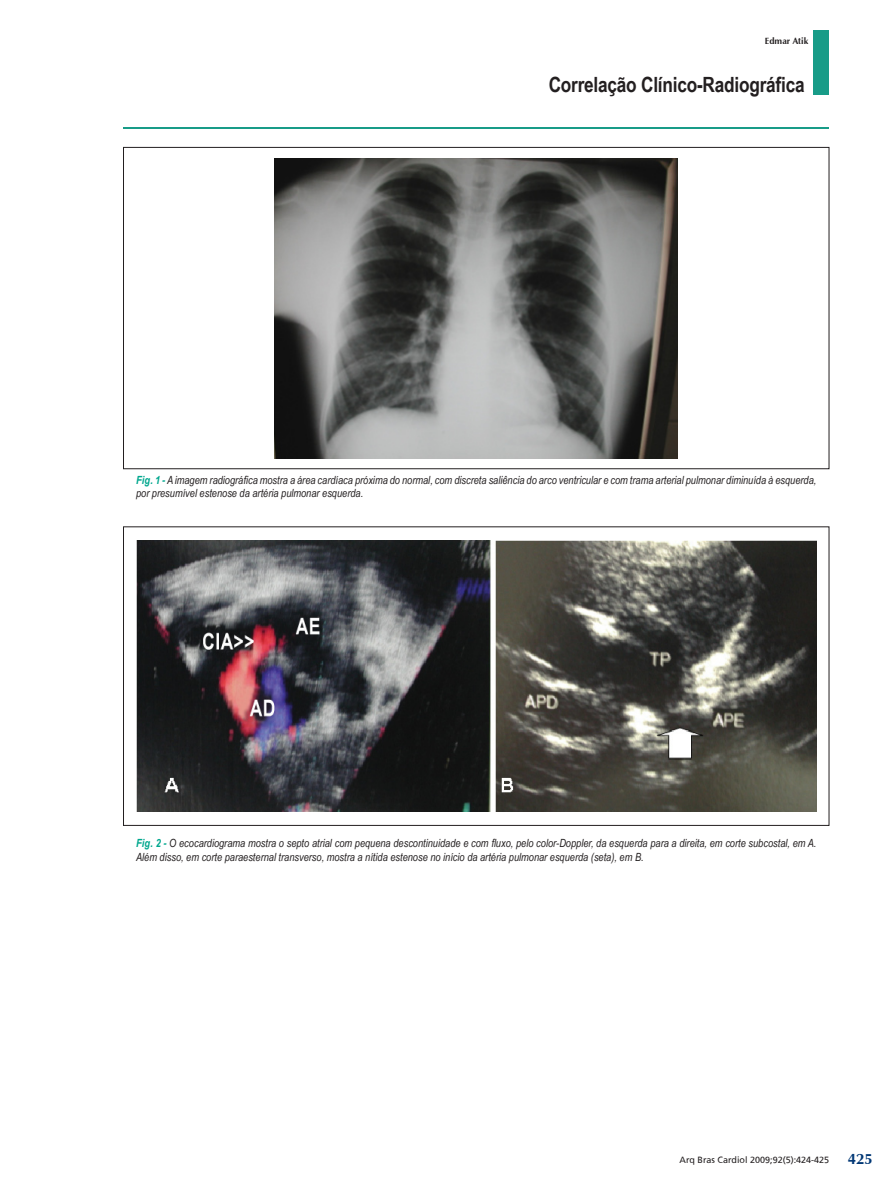
<style>
.page{position:relative;width:893px;height:1191px;background:#fff}
.page>*{position:absolute;margin:0;border:0;box-sizing:border-box;transform-origin:0 0}
.t1{font:700 21px "Arial Narrow";letter-spacing:-.01em;color:#231f20}
.t2{font:700 15px "Zapf Humanist 601 BT";color:#013775}
._04_FIGURA_ref{font:italic 11.25px/13.5px "Arial Narrow";color:#231f20}
.t3{font:9px "Frutiger";color:#231f20}
.t4{font:700 9px "Zapf Humanist 601 BT";color:#231f20}
.s1{font-weight:700;color:#00a78e}
</style>
<div class="page">
<hr style="left:123px;top:127px;width:706px;height:1px;background:#189c88">
<div style="left:813px;top:30px;width:16px;height:64px;background:#189c88"></div>
<img style="left:275px;top:158px;width:403px;height:300px">
<img style="left:136px;top:540px;width:680px;height:271px">
<p class="t4" style="left:765px;top:36px;width:45px">Edmar Atik</p>
<p class="t1" style="left:549px;top:69px;width:258px">Correlação Clínico-Radiográfica</p>
<p class="_04_FIGURA_ref" style="left:136px;top:473px;width:682px"><span class="s1">Fig. 1 -</span> A imagem radiográfica mostra a área cardíaca próxima do normal, com discreta saliência do arco ventricular e com trama arterial pulmonar diminuída à esquerda, por presumível estenose da artéria pulmonar esquerda.</p>
<p class="_04_FIGURA_ref" style="left:136px;top:836px;width:682px"><span class="s1">Fig. 2 -</span> O ecocardiograma mostra o septo atrial com pequena descontinuidade e com fluxo, pelo color-Doppler, da esquerda para a direita, em corte subcostal, em A.<br>Além disso, em corte paraesternal transverso, mostra a nítida estenose no início da artéria pulmonar esquerda (seta), em B.</p>
<p class="t3" style="left:680px;top:1154px;width:151px">Arq Bras Cardiol 2009;92(5):424-425</p>
<h2 class="t2" style="left:848px;top:1149px;width:26px">425</h2>
</div>
